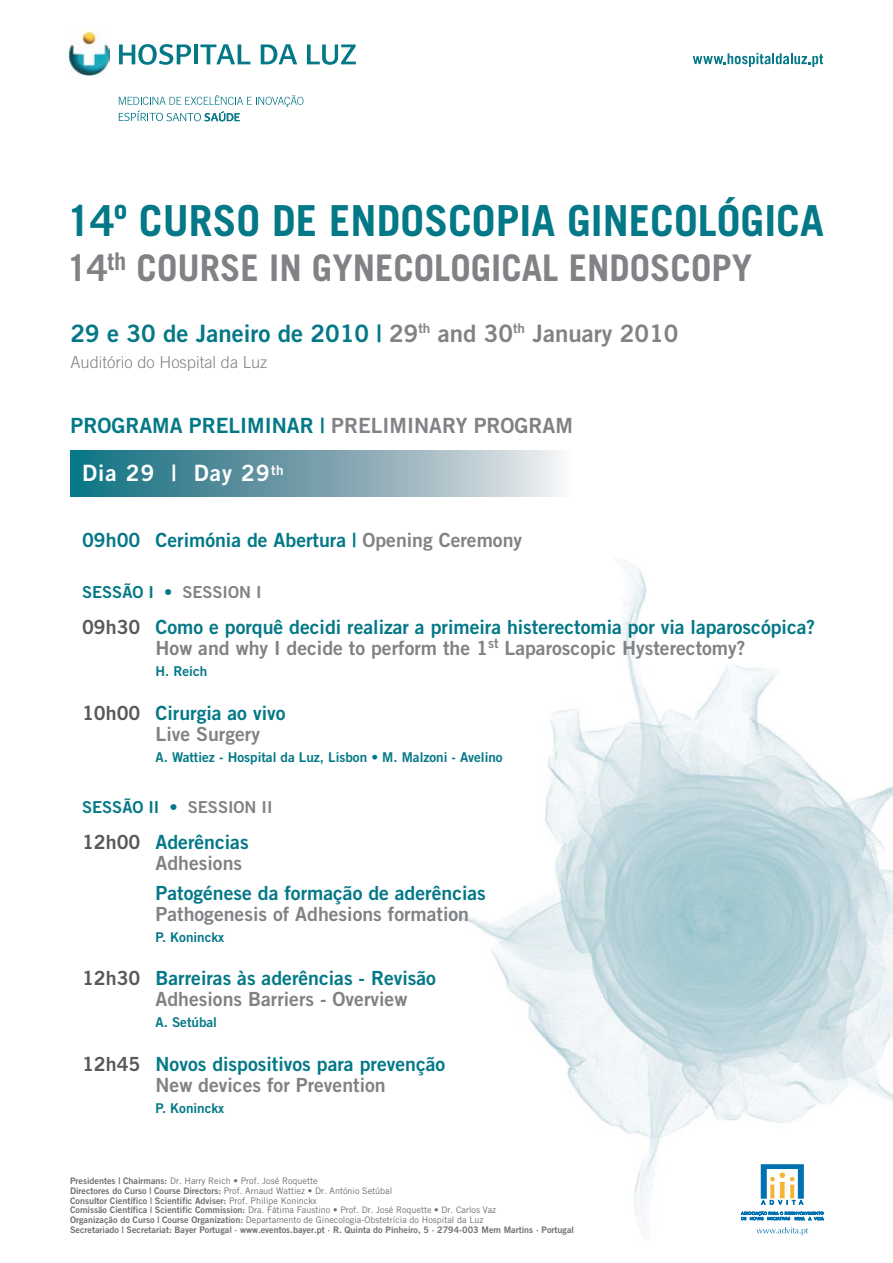
<style>
.page{position:relative;width:893px;height:1263px;background:#fff}
.page>*{position:absolute;margin:0;border:0;box-sizing:border-box;transform-origin:0 0}
.t1{font:700 42.75px "Trade Gothic LT Std";color:#037887}
.t2{font:700 36.6px "Trade Gothic LT Std";color:#808285}
.t3{font:24px "Trade Gothic LT Std Bd 2";color:#037887}
.t4{font:22.5px "Trade Gothic LT Std Bd 2";letter-spacing:.05em;color:#fff}
.t5{font:21px "Trade Gothic LT Std Bd 2";color:#037887}
.t6{font:19.5px/21px "Trade Gothic LT Std Bd 2";color:#037887}
.t7{font:19.5px "Trade Gothic LT Std Bd 2";color:#808285}
.t8{font:16.5px "Trade Gothic LT Std Bd 2";color:#037887}
.t9{font:300 16.5px "Trade Gothic LT Std";color:#808285}
.t10{font:13.5px "Trade Gothic LT Std Bd 2";color:#037887}
.t11{font:9px/9.8px "Trade Gothic LT Std";color:#6d6f71}
.t12{font:9px "Trade Gothic LT Std Bd 2";color:#6d6f71}
.s1{color:#808285}
.s2{color:#58595b}
.s3{font-family:"Trade Gothic LT Std Bd 2"}
.s4{font-family:"Trade Gothic LT Std"}
</style>
<div class="page">
<img style="left:437px;top:565px;width:456px;height:674px">
<svg style="left:693px;top:53px;width:130px;height:14px"></svg>
<svg style="left:119px;top:95px;width:184px;height:26px"></svg>
<svg style="left:119px;top:44px;width:72px;height:21px"></svg>
<hr style="left:194px;top:45px;width:4px;height:19px;background:#037887">
<svg style="left:200px;top:44px;width:50px;height:20px"></svg>
<svg style="left:261px;top:44px;width:36px;height:20px"></svg>
<svg style="left:307px;top:45px;width:49px;height:20px"></svg>
<img style="left:68px;top:31px;width:42px;height:45px">
<svg style="left:756px;top:1227px;width:52px;height:8px"></svg>
<svg style="left:761px;top:1164px;width:43px;height:41px"></svg>
<svg style="left:741px;top:1211px;width:83px;height:10px"></svg>
<svg style="left:70px;top:451px;width:490px;height:46px;background:#78a5b0"></svg>
<h1 class="t1" style="left:67px;top:194px;width:759px">14º CURSO DE ENDOSCOPIA GINECOLÓGICA</h1>
<h2 class="t2" style="left:67px;top:245px;width:687px">14<sup>th</sup> COURSE IN GYNECOLOGICAL ENDOSCOPY</h2>
<p class="t3" style="left:70px;top:319px;width:609px">29 e 30 de Janeiro de 2010 | <span class="s1">29</span><sup>th</sup> <span class="s1">and 30</span><sup>th</sup> <span class="s1">January 2010</span></p>
<p class="t9" style="left:70px;top:352px;width:199px">Auditório do Hospital da Luz</p>
<p class="t5" style="left:70px;top:413px;width:504px">PROGRAMA PRELIMINAR | <span class="s1">PRELIMINARY PROGRAM</span></p>
<p class="t4" style="left:82px;top:459px;width:203px">Dia 29 | Day 29<sup>th</sup></p>
<p class="t6" style="left:82px;top:529px;width:442px">09h00 Cerimónia de Abertura | <span class="s1">Opening Ceremony</span></p>
<p class="t8" style="left:82px;top:582px;width:181px">SESSÃO I • <span class="s1">SESSION I</span></p>
<p class="t6" style="left:82px;top:616px;width:735px;text-align:center"><span class="s2">09h30</span> Como e porquê decidi realizar a primeira histerectomia por via laparoscópica?<br><span class="s1">How and why I decide to perform the 1</span><sup>st</sup> <span class="s1">Laparoscopic Hysterectomy?</span></p>
<p class="t10" style="left:156px;top:663px;width:53px">H. Reich</p>
<p class="t6" style="left:156px;top:702px;width:131px;text-indent:-74px"><span class="s2">10h00</span> Cirurgia ao vivo<br><span class="s1">Live Surgery</span></p>
<p class="t10" style="left:156px;top:748px;width:349px">A. Wattiez - Hospital da Luz, Lisbon • M. Malzoni - Avelino</p>
<p class="t8" style="left:82px;top:797px;width:192px">SESSÃO II • <span class="s1">SESSION II</span></p>
<p class="t6" style="left:156px;top:831px;width:95px;text-indent:-74px"><span class="s2">12h00</span> Aderências<br><span class="s1">Adhesions</span></p>
<p class="t6" style="left:156px;top:882px;width:332px">Patogénese da formação de aderências</p>
<p class="t7" style="left:156px;top:902px;width:315px">Pathogenesis of Adhesions formation</p>
<p class="t10" style="left:156px;top:928px;width:70px">P. Koninckx</p>
<p class="t6" style="left:156px;top:967px;width:282px;text-indent:-74px"><span class="s2">12h30</span> Barreiras às aderências - Revisão<br><span class="s1">Adhesions Barriers - Overview</span></p>
<p class="t10" style="left:156px;top:1014px;width:63px">A. Setúbal</p>
<p class="t6" style="left:156px;top:1053px;width:291px;text-indent:-74px"><span class="s2">12h45</span> Novos dispositivos para prevenção<br><span class="s1">New devices for Prevention</span></p>
<p class="t10" style="left:156px;top:1099px;width:70px">P. Koninckx</p>
<p class="t11" style="left:70px;top:1176px;width:324px"><span class="s3">Presidentes | Chairmans:</span> Dr. Harry Reich • Prof. José Roquette<br><span class="s3">Directores do Curso | Course Directors:</span> Prof. Arnaud Wattiez • Dr. António Setúbal</p>
<p class="t12" style="left:70px;top:1195px;width:248px">Consultor Científico | Scientific Adviser: <span class="s4">Prof. Philipe Koninckx</span></p>
<p class="t11" style="left:70px;top:1205px;width:428px"><span class="s3">Comissão Científica | Scientific Commission:</span> Dra. Fátima Faustino • Prof. Dr. José Roquette • Dr. Carlos Vaz<br><span class="s3">Organização do Curso | Course Organization:</span> Departamento de Ginecologia-Obstetrícia do Hospital da Luz</p>
<p class="t12" style="left:70px;top:1224px;width:505px">Secretariado | Secretariat: Bayer Portugal · www.eventos.bayer.pt · R. Quinta do Pinheiro, 5 · 2794-003 Mem Martins · Portugal</p>
</div>
